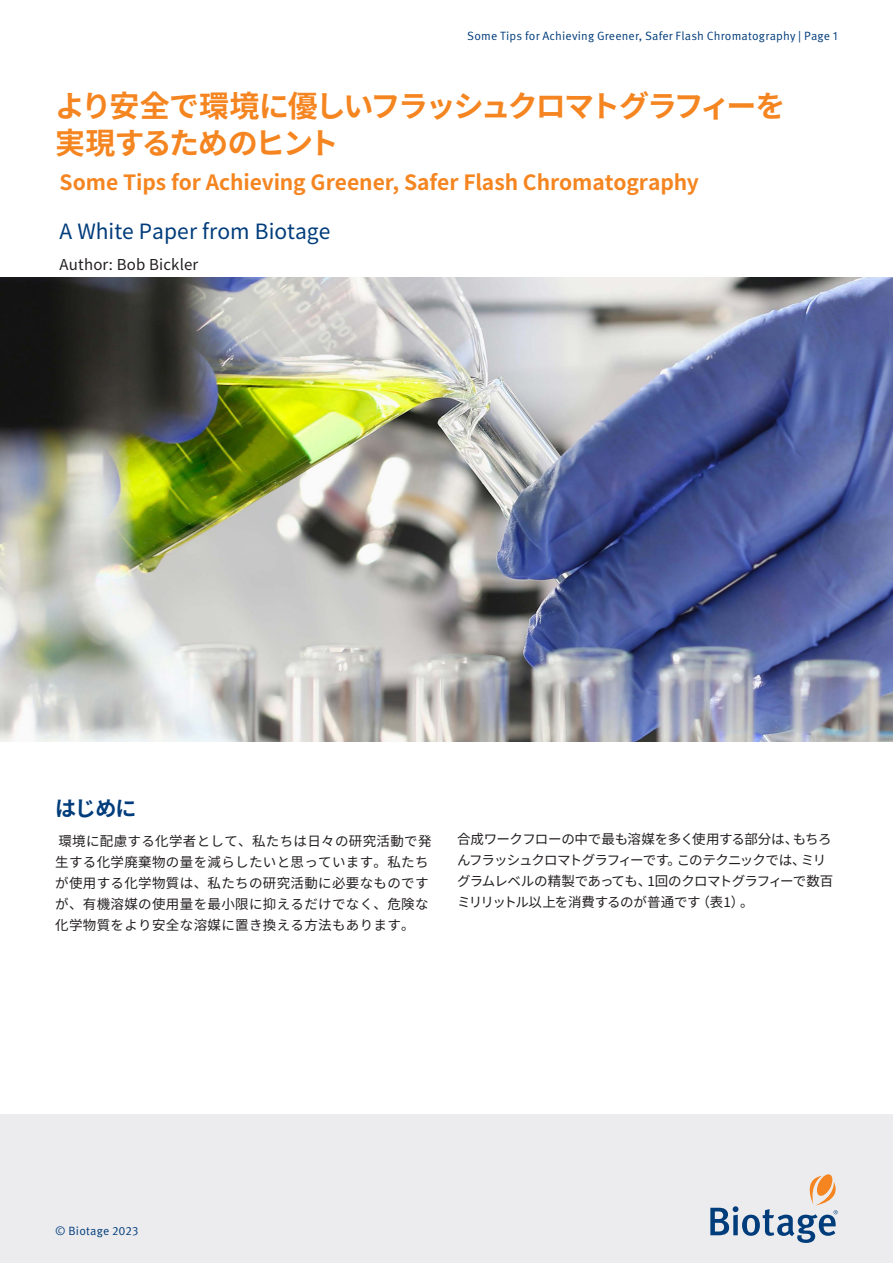
<style>
.page{position:relative;width:893px;height:1263px;background:#fff}
.page>*{position:absolute;margin:0;border:0;box-sizing:border-box;transform-origin:0 0}
.t1{font:700 30px/36px "Noto Sans CJ Kjp";letter-spacing:-.07em;color:#f58520}
.t2{font:700 21px "Noto Sans CJ Kjp";letter-spacing:-.005em;color:#f58520}
.Heading_3{font:21px "Noto Sans CJ Kjp";color:#013c7b}
.段落タイトル{font:700 21px "Noto Sans CJ Kjp";color:#013c7b}
.Heading_3-2{font:15px "Noto Sans CJ Kjp";letter-spacing:.01em;color:#231f20}
.段落本文{font:13.5px/21px "Noto Sans CJ Kjp";letter-spacing:.025em;color:#231f20}
.段落本文-2{font:13.5px/21px "Noto Sans CJ Kjp";letter-spacing:-.045em;color:#231f20}
.t3{font:12px "Meta OT Norm";letter-spacing:.015em;color:#013c7b}
</style>
<div class="page">
<div style="left:0;top:1114px;width:893px;height:149px;background:#ececee"></div>
<svg style="left:710px;top:1174px;width:128px;height:69px"></svg>
<img style="left:0;top:277px;width:893px;height:465px">
<p class="t3" style="left:467px;top:29px;width:372px">Some Tips for Achieving Greener, Safer Flash Chromatography | Page 1</p>
<p class="t1" style="left:55px;top:89px;width:732px">より安全で環境に優しいフラッシュクロマトグラフィーを実現するためのヒント</p>
<p class="t2" style="left:60px;top:170px;width:641px">Some Tips for Achieving Greener, Safer Flash Chromatography</p>
<p class="Heading_3" style="left:60px;top:219px;width:272px">A White Paper from Biotage</p>
<p class="Heading_3-2" style="left:60px;top:256px;width:140px">Author: Bob Bickler</p>
<p class="段落タイトル" style="left:55px;top:797px;width:83px">はじめに</p>
<p class="段落本文" style="left:55px;top:830px;width:378px">環境に配慮する化学者として、私たちは日々の研究活動で発生する化学廃棄物の量を減らしたいと思っています。私たちが使用する化学物質は、私たちの研究活動に必要なものですが、有機溶媒の使用量を最小限に抑えるだけでなく、危険な化学物質をより安全な溶媒に置き換える方法もあります。</p>
<p class="段落本文-2" style="left:457px;top:829px;width:378px">合成ワークフローの中で最も溶媒を多く使用する部分は、もちろんフラッシュクロマトグラフィーです。このテクニックでは、ミリグラムレベルの精製であっても、1回のクロマトグラフィーで数百ミリリットル以上を消費するのが普通です（表1）。</p>
<p class="t3" style="left:55px;top:1224px;width:85px">© Biotage 2023</p>
</div>
